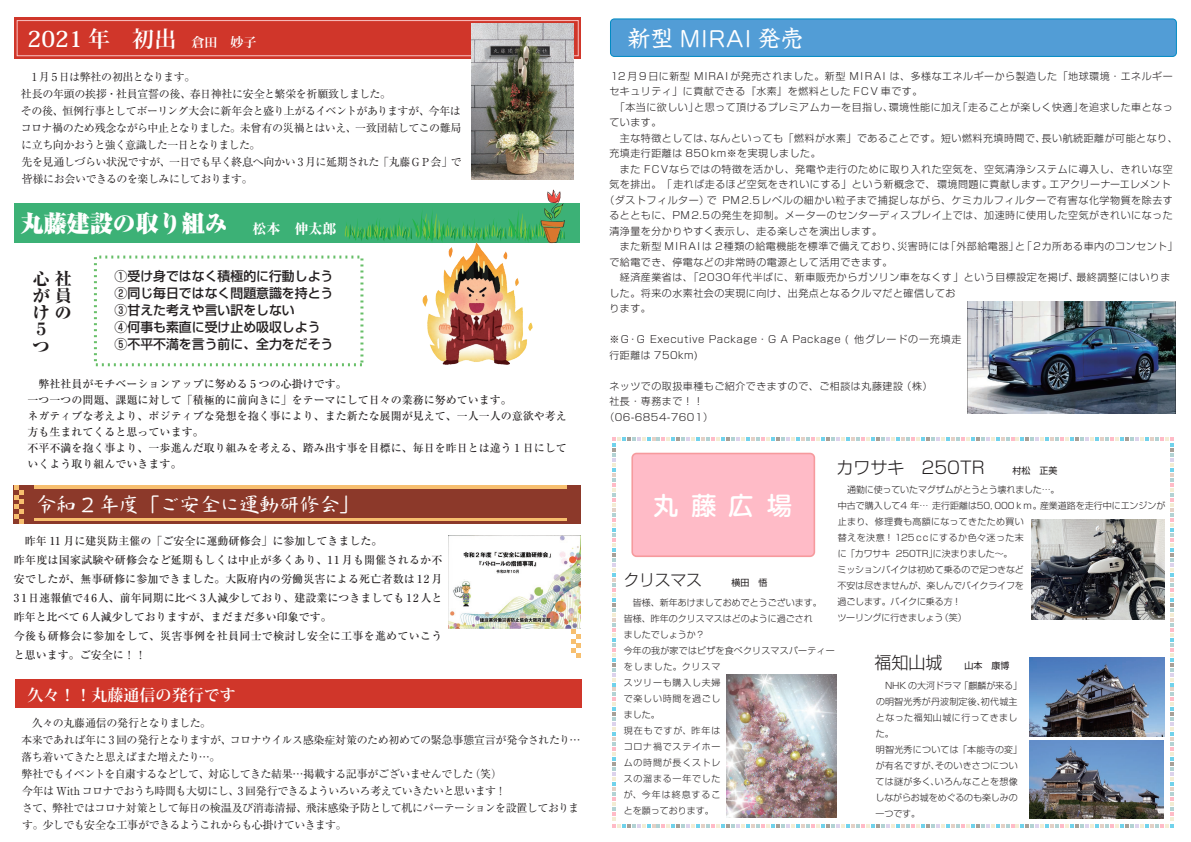
<style>
.page{position:relative;width:1191px;height:842px;background:#fff}
.page>*{position:absolute;margin:0;border:0;box-sizing:border-box;transform-origin:0 0}
.t1{font:500 25px "G Shin M Go Pro";color:#fff}
.t2{font:900 23px "Ryumin Pro";color:#fff}
.t3{font:500 23px "G Kyoka ICA Pro";color:#fff}
.t4{font:700 22px "Koz Min Pro";color:#fff}
.t5{font:20px "Nachin Std";color:#fff}
.t6{font:300 17px "Shin Go Pro";color:#231f20}
.t7{font:800 17px/17px "Ryumin Pro";color:#231f20}
.t8{font:700 16px "Koz Min Pro";color:#fff}
.t9{font:300 16px "Shin Go Pro";letter-spacing:-.02em;color:#231f20}
.t10{font:500 13px/17px "Shin Go Pro";color:#231f20}
.t11{font:11px/17px "Ryumin Pro";letter-spacing:-.04em;color:#231f20}
.t12{font:500 11px/19px "Ryumin Pro";color:#231f20}
.t13{font:300 10px/15.5px "Shin Go Pr 5";letter-spacing:.05em;color:#231f20}
.t14{font:300 9px/16px "Shin Go Pro";letter-spacing:.02em;color:#231f20}
.t15{font:300 9px/16px "Shin Go Pro";color:#231f20}
.t16{font:9px "Shin Go Pro";color:#231f20}
.s1{font-size:13px}
</style>
<div class="page">
<div style="left:14px;top:17px;width:567px;height:41px;background:#d0362a"></div>
<div style="left:17px;top:20px;width:561px;height:36px;border:1px solid #f9c1c1"></div>
<div style="left:14px;top:485px;width:567px;height:39px;background:#8c392a"></div>
<svg style="left:571px;top:629px;width:10px;height:29px"></svg>
<svg style="left:14px;top:485px;width:10px;height:39px"></svg>
<hr style="left:35px;top:519px;width:532px;height:2px;background:#f7bf6f">
<hr style="left:35px;top:485px;width:532px;height:4px;background:#f7bf6f">
<div style="left:15px;top:679px;width:567px;height:29px;background:#d0362a"></div>
<img style="left:448px;top:535px;width:133px;height:94px">
<img style="left:967px;top:302px;width:208px;height:111px">
<img style="left:471px;top:23px;width:102px;height:157px">
<svg style="left:612px;top:438px;width:561px;height:389px"></svg>
<div style="left:632px;top:453px;width:182px;height:103px;background:#ffbbc7;border-radius:4px"></div>
<div style="left:631px;top:453px;width:184px;height:104px;border:2px solid #f69a9d;border-radius:4px"></div>
<div style="left:610px;top:19px;width:566px;height:37px;background:#529dd6;border-radius:4px"></div>
<div style="left:610px;top:18px;width:566px;height:39px;border:1px solid #008ac3;border-radius:4px"></div>
<div style="left:94px;top:256px;width:269px;height:110px;background:#fff;border:3px dashed #68bf69"></div>
<div style="left:15px;top:203px;width:565px;height:40px;background:#3cb176"></div>
<svg style="left:345px;top:189px;width:220px;height:54px"></svg>
<img style="left:419px;top:239px;width:118px;height:126px">
<img style="left:1031px;top:520px;width:133px;height:99px">
<img style="left:726px;top:675px;width:111px;height:143px">
<img style="left:1029px;top:740px;width:134px;height:78px">
<img style="left:1029px;top:657px;width:135px;height:79px">
<h3 class="t4" style="left:28px;top:23px;width:230px">2021 年　初出 <span class="s1">倉田　妙子</span></h3>
<p class="t11" style="left:21px;top:67px;width:442px;text-indent:11px">1 月 5 日は弊社の初出となります。<br>社長の年頭の挨拶・社員宣誓の後、春日神社に安全と繁栄を祈願致しました。<br>その後、恒例行事としてボーリング大会に新年会と盛り上がるイベントがありますが、今年はコロナ禍のため残念ながら中止となりました。未曾有の災禍とはいえ、一致団結してこの難局に立ち向かおうと強く意識した一日となりました。<br>先を見通しづらい状況ですが、一日でも早く終息へ向かい 3 月に延期された「丸藤ＧＰ会」で皆様にお会いできるのを楽しみにしております。</p>
<h2 class="t2" style="left:21px;top:205px;width:317px">丸藤建設の取り組み <sub>松本　伸太郎</sub></h2>
<h3 class="t10" style="left:115px;top:266px;width:220px">①受け身ではなく積極的に行動しよう<br>②同じ毎日ではなく問題意識を持とう<br>③甘えた考えや言い訳をしない<br>④何事も素直に受け止め吸収しよう<br>⑤不平不満を言う前に、全力をだそう</h3>
<p class="t12" style="left:28px;top:375px;width:540px;line-height:16px">　弊社社員がモチベーションアップに努める 5 つの心掛けです。<br>一つ一つの問題、課題に対して「積極的に前向きに」をテーマにして日々の業務に努めています。<br>ネガティブな考えより、ポジティブな発想を抱く事により、また新たな展開が見えて、一人一人の意欲や考え方も生まれてくると思っています。<br>不平不満を抱く事より、一歩進んだ取り組みを考える、踏み出す事を目標に、毎日を昨日とは違う 1 日にしていくよう取り組んでいきます。</p>
<h3 class="t7" style="left:33px;top:268px;width:40px">心社が員けの<br>５<br>つ</h3>
<h3 class="t5" style="left:36px;top:492px;width:325px">令和 2 年度「ご安全に運動研修会」</h3>
<p class="t12" style="left:14px;top:531px;width:430px">　昨年 11 月に建災防主催の「ご安全に運動研修会」に参加してきました。<br>昨年度は国家試験や研修会など延期もしくは中止が多くあり、11 月も開催されるか不安でしたが、無事研修に参加できました。大阪府内の労働災害による死亡者数は 12 月3 1日速報値で4 6人、前年同期に比べ 3人減少しており、建設業につきましても 12 人と昨年と比べて 6人減少しておりますが、まだまだ多い印象です。<br>今後も研修会に参加をして、災害事例を社員同士で検討し安全に工事を進めていこうと思います。ご安全に！！</p>
<h3 class="t8" style="left:28px;top:683px;width:209px">久々！！丸藤通信の発行です</h3>
<p class="t11" style="left:21px;top:714px;width:561px;text-indent:11px">久々の丸藤通信の発行となりました。<br>本来であれば年に 3 回の発行となりますが、コロナウイルス感染症対策のため初めての緊急事態宣言が発令されたり…落ち着いてきたと思えばまた増えたり…。<br>弊社でもイベントを自粛するなどして、対応してきた結果…掲載する記事がございませんでした（笑）　<br>今年は With コロナでおうち時間も大切にし、3 回発行できるよういろいろ考えていきたいと思います！<br>さて、弊社ではコロナ対策として毎日の検温及び消毒清掃、飛沫感染予防として机にパーテーションを設置しております。少しでも安全な工事ができるようこれからも心掛けていきます。</p>
<h2 class="t3" style="left:627px;top:21px;width:177px">新型 MIRAI 発売</h2>
<p class="t13" style="left:609px;top:67px;width:565px">１２月９日に新型 MIRAI が発売されました。新型 MIRAI は、多様なエネルギーから製造した「地球環境・エネルギー</p>
<p class="t13" style="left:609px;top:83px;width:314px">セキュリティ」に貢献できる『水素』を燃料とした FCV 車です。</p>
<p class="t13" style="left:609px;top:98px;width:565px">　「本当に欲しい」と思って頂けるプレミアムカーを目指し、環境性能に加え「走ることが楽しく快適」を追求した車となっ</p>
<p class="t13" style="left:609px;top:114px;width:53px">ています。</p>
<p class="t13" style="left:609px;top:129px;width:570px">　主な特徴としては、なんといっても「燃料が水素」であることです。短い燃料充填時間で、長い航続距離が可能となり、</p>
<p class="t13" style="left:609px;top:145px;width:213px">充填走行距離は 850km※を実現しました。</p>
<p class="t13" style="left:609px;top:160px;width:565px">　また FCVならではの特徴を活かし、発電や走行のために取り入れた空気を、空気清浄システムに導入し、きれいな空</p>
<p class="t13" style="left:609px;top:176px;width:563px">気を排出。「走れば走るほど空気をきれいにする」という新概念で、環境問題に貢献します。エアクリーナーエレメント</p>
<p class="t13" style="left:604px;top:191px;width:570px">（ダストフィルター）で PM2.5レベルの細かい粒子まで捕捉しながら、ケミカルフィルターで有害な化学物質を除去す</p>
<p class="t13" style="left:609px;top:207px;width:565px">るとともに、PM2.5の発生を抑制。メーターのセンターディスプレイ上では、加速時に使用した空気がきれいになった</p>
<p class="t13" style="left:609px;top:222px;width:274px">清浄量を分かりやすく表示し、走る楽しさを演出します。</p>
<p class="t13" style="left:609px;top:238px;width:570px">　また新型 MIRAI は 2種類の給電機能を標準で備えており、災害時には「外部給電器」と「２カ所ある車内のコンセント」</p>
<p class="t13" style="left:609px;top:253px;width:284px">で給電でき、停電などの非常時の電源として活用できます。</p>
<p class="t13" style="left:609px;top:269px;width:562px">　経済産業省は、「2030年代半ばに、新車販売からガソリン車をなくす」という目標設定を掲げ、最終調整にはいりま</p>
<p class="t13" style="left:609px;top:284px;width:347px">した。将来の水素社会の実現に向け、出発点となるクルマだと確信してお</p>
<p class="t13" style="left:609px;top:300px;width:43px">ります。</p>
<p class="t13" style="left:609px;top:331px;width:353px">※Ｇ・Ｇ Executive Package・G A Package ( 他グレードの一充填走行距離は 750km)</p>
<p class="t13" style="left:609px;top:377px;width:324px">ネッツでの取扱車種もご紹介できますので、ご相談は丸藤建設（株）</p>
<p class="t13" style="left:609px;top:393px;width:95px">社長・専務まで！！</p>
<p class="t13" style="left:604px;top:408px;width:110px">（06-6854-7601）</p>
<h3 class="t6" style="left:836px;top:453px;width:150px">カワサキ　250TR</h3>
<p class="t16" style="left:1012px;top:463px;width:46px">村松　正美</p>
<p class="t15" style="left:837px;top:480px;width:329px">　通勤に使っていたマグザムがとうとう壊れました…。<br>中古で購入して4 年… 走行距離は50，000ｋｍ。産業道路を走行中にエンジンが止まり、修理費も高額になってきたため買い<br>替えを決意！125ｃｃにするか色々迷った末<br>に「カワサキ 250TR」に決まりました～。<br>ミッションバイクは初めて乗るので足つきなど<br>不安は尽きませんが、楽しんでバイクライフを<br>過ごします。バイクに乗る方！<br>ツーリングに行きましょう（笑）</p>
<h3 class="t6" style="left:874px;top:648px;width:69px">福知山城</h3>
<p class="t16" style="left:964px;top:658px;width:46px">山本　康博</p>
<p class="t14" style="left:875px;top:677px;width:148px">　NHK の大河ドラマ「麒麟が来る」の明智光秀が丹波制定後、初代城主となった福知山城に行ってきました。<br>明智光秀については「本能寺の変」が有名ですが、そのいきさつについては謎が多く、いろんなことを想像しながらお城をめぐるのも楽しみの一つです。</p>
<h1 class="t1" style="left:653px;top:485px;width:140px">丸藤広場</h1>
<h3 class="t9" style="left:623px;top:567px;width:80px">クリスマス</h3>
<p class="t16" style="left:731px;top:575px;width:37px">横田　悟</p>
<p class="t14" style="left:623px;top:593px;width:212px">　皆様、新年あけましておめでとうございます。<br>皆様、昨年のクリスマスはどのように過ごされ<br>ましたでしょうか？<br>今年の我が家ではピザを食べクリスマスパーティーをしました。クリスマ<br>スツリーも購入し夫婦<br>で楽しい時間を過ごし<br>ました。<br>現在もですが、昨年は<br>コロナ禍でステイホー<br>ムの時間が長くストレ<br>スの溜まる一年でした<br>が、今年は終息するこ<br>とを願っております。</p>
</div>
